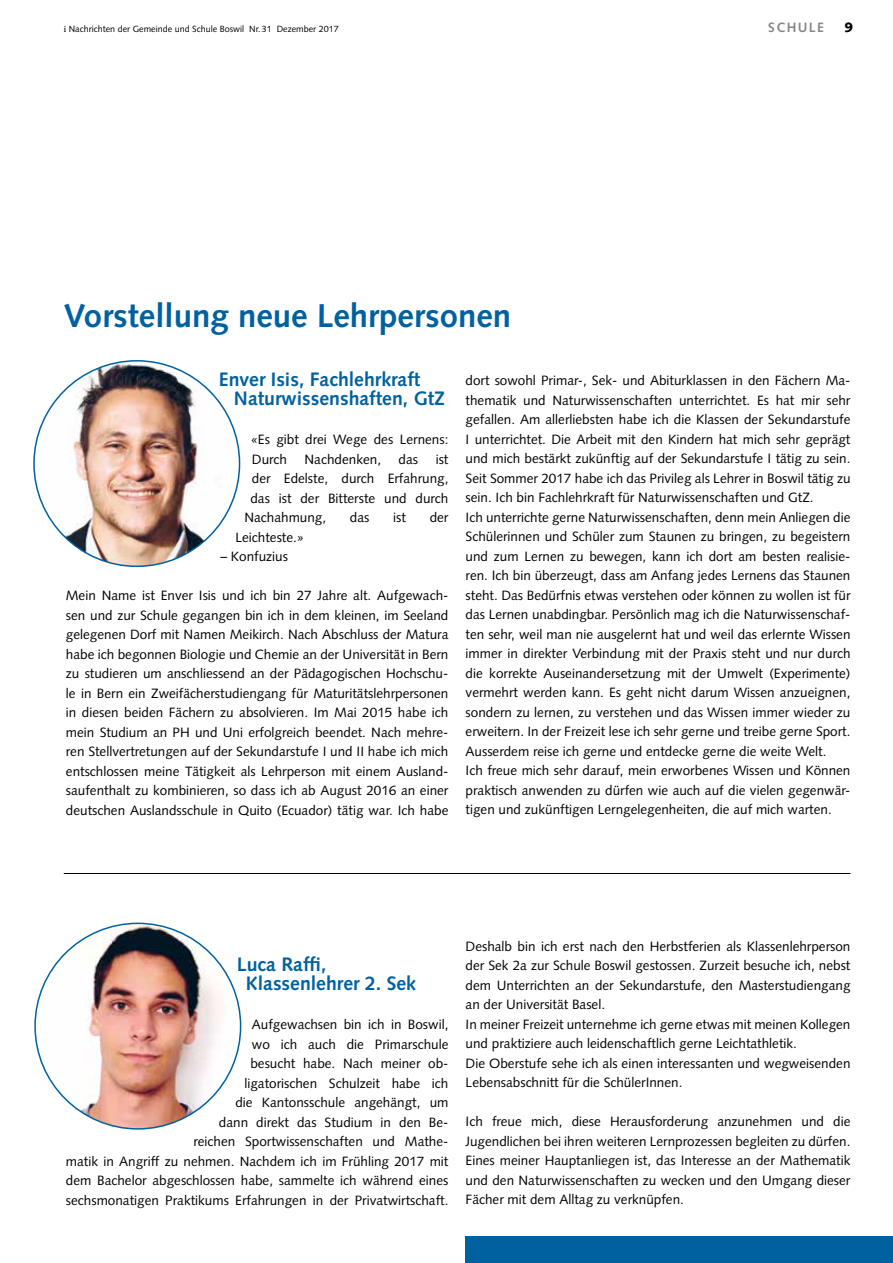
<style>
.page{position:relative;width:893px;height:1263px;background:#fff}
.page>*{position:absolute;margin:0;border:0;box-sizing:border-box;transform-origin:0 0}
.t1{font:700 33px "Syntax LT Std";color:#0061a1}
.t2{font:700 19.5px/19.5px "Syntax LT Std";color:#0061a1}
.t3{font:13.5px/19.5px "Syntax LT Std";color:#000}
.t4{font:700 13.5px "Syntax LT Std";letter-spacing:.1em;color:#878787}
.t5{font:900 13.5px "Syntax LT Std";color:#000}
.t6{font:9px "Syntax LT Std";color:#000}
.s1{font-family:"Utopia Std"}
</style>
<div class="page">
<div style="left:466px;top:1236px;width:427px;height:27px;background:#0061a1"></div>
<img style="left:34px;top:361px;width:206px;height:205px;border-radius:103px">
<img style="left:35px;top:923px;width:206px;height:206px;border-radius:103px">
<hr style="left:64px;top:873px;width:786px;height:1px;background:#000">
<p class="t6" style="left:64px;top:24px;width:276px"><span class="s1">i</span> Nachrichten der Gemeinde und Schule Boswil Nr.31 Dezember 2017</p>
<p class="t4" style="left:768px;top:20px;width:57px">SCHULE</p>
<p class="t5" style="left:844px;top:20px;width:10px">9</p>
<h1 class="t1" style="left:64px;top:297px;width:449px">Vorstellung neue Lehrpersonen</h1>
<h2 class="t2" style="left:234px;top:369px;width:213px;text-indent:-15px">Enver Isis, Fachlehrkraft<br>Naturwissenshaften, GtZ</h2>
<p class="t3" style="left:250px;top:430px;width:200px">«Es gibt drei Wege des Lernens:<br>Durch</p>
<p class="t3" style="left:466px;top:371px;width:386px">dort sowohl Primar-, Sek- und Abiturklassen in den Fächern Ma&shy;thematik und Naturwissenschaften unterrichtet. Es hat mir sehr gefallen. Am allerliebsten habe ich die Klassen der Sekundarstufe I unterrichtet. Die Arbeit mit den Kindern hat mich sehr geprägt und mich bestärkt zukünftig auf der Sekundarstufe I tätig zu sein.<br>Seit Sommer 2017 habe ich das Privileg als Lehrer in Boswil tätig zu sein. Ich bin Fachlehrkraft für Naturwissenschaften und GtZ.<br>Ich unterrichte gerne Naturwissenschaften, denn mein Anliegen die Schülerinnen und Schüler zum Staunen zu bringen, zu begeistern und zum Lernen zu bewegen, kann ich dort am besten realisie&shy;ren. Ich bin überzeugt, dass am Anfang jedes Lernens das Staunen steht. Das Bedürfnis etwas verstehen oder können zu wollen ist für das Lernen unabdingbar. Persönlich mag ich die Naturwissenschaf&shy;ten sehr, weil man nie ausgelernt hat und weil das erlernte Wissen immer in direkter Verbindung mit der Praxis steht und nur durch die korrekte Auseinandersetzung mit der Umwelt (Experimente) vermehrt werden kann. Es geht nicht darum Wissen anzueignen, sondern zu lernen, zu verstehen und das Wissen immer wieder zu erweitern. In der Freizeit lese ich sehr gerne und treibe gerne Sport.<br>Ausserdem reise ich gerne und entdecke gerne die weite Welt.<br>Ich freue mich sehr darauf, mein erworbenes Wissen und Können praktisch anwenden zu dürfen wie auch auf die vielen gegenwär&shy;tigen und zukünftigen Lerngelegenheiten, die auf mich warten.</p>
<p class="t3" style="left:305px;top:449px;width:78px">Nachdenken,</p>
<p class="t3" style="left:399px;top:449px;width:21px">das</p>
<p class="t3" style="left:436px;top:449px;width:14px">ist</p>
<p class="t3" style="left:252px;top:469px;width:198px">der Edelste, durch Erfahrung,</p>
<p class="t3" style="left:250px;top:488px;width:199px">das ist der Bitterste und durch</p>
<p class="t3" style="left:244px;top:508px;width:83px">Nachahmung,</p>
<p class="t3" style="left:350px;top:508px;width:21px">das</p>
<p class="t3" style="left:393px;top:508px;width:14px">ist</p>
<p class="t3" style="left:430px;top:508px;width:20px">der</p>
<p class="t3" style="left:235px;top:527px;width:70px">Leichteste.»</p>
<p class="t3" style="left:220px;top:547px;width:69px">– Konfuzius</p>
<p class="t3" style="left:66px;top:586px;width:384px;text-align:justify">Mein Name ist Enver Isis und ich bin 27 Jahre alt. Aufgewach&shy;sen und zur Schule gegangen bin ich in dem kleinen, im Seeland gelegenen Dorf mit Namen Meikirch. Nach Abschluss der Matura habe ich begonnen Biologie und Chemie an der Universität in Bern zu studieren um anschliessend an der Pädagogischen Hochschu&shy;le in Bern ein Zweifächerstudiengang für Maturitätslehrpersonen in diesen beiden Fächern zu absolvieren. Im Mai 2015 habe ich mein Studium an PH und Uni erfolgreich beendet. Nach mehre&shy;ren Stellvertretungen auf der Sekundarstufe I und II habe ich mich entschlossen meine Tätigkeit als Lehrperson mit einem Ausland&shy;saufenthalt zu kombinieren, so dass ich ab August 2016 an einer deutschen Auslandsschule in Quito (Ecuador) tätig war. Ich habe</p>
<h2 class="t2" style="left:246px;top:954px;width:172px;text-indent:-9px">Luca Raffi,<br>Klassenlehrer 2. Sek</h2>
<p class="t3" style="left:66px;top:1015px;width:384px;text-align:right">Aufgewachsen bin ich in Boswil,<br>wo ich auch die Primarschule<br>besucht habe. Nach meiner ob-<br>ligatorischen Schulzeit habe ich<br>die Kantonsschule angehängt, um<br>dann direkt das Studium in den Be-<br>reichen Sportwissenschaften und Mathe-<br>matik in Angriff zu nehmen. Nachdem ich im Frühling 2017 mit dem Bachelor abgeschlossen habe, sammelte ich während eines sechsmonatigen Praktikums Erfahrungen in der Privatwirtschaft.</p>
<p class="t3" style="left:466px;top:936px;width:386px">Deshalb bin ich erst nach den Herbstferien als Klassenlehrperson der Sek 2a zur Schule Boswil gestossen. Zurzeit besuche ich, nebst dem Unterrichten an der Sekundarstufe, den Masterstudiengang an der Universität Basel.<br>In meiner Freizeit unternehme ich gerne etwas mit meinen Kollegen und praktiziere auch leidenschaftlich gerne Leichtathletik.<br>Die Oberstufe sehe ich als einen interessanten und wegweisenden Lebensabschnitt für die SchülerInnen.</p>
<p class="t3" style="left:466px;top:1112px;width:386px;text-align:justify">Ich freue mich, diese Herausforderung anzunehmen und die Jugendlichen bei ihren weiteren Lernprozessen begleiten zu dürfen.<br>Eines meiner Hauptanliegen ist, das Interesse an der Mathematik und den Naturwissenschaften zu wecken und den Umgang dieser Fächer mit dem Alltag zu verknüpfen.</p>
</div>
